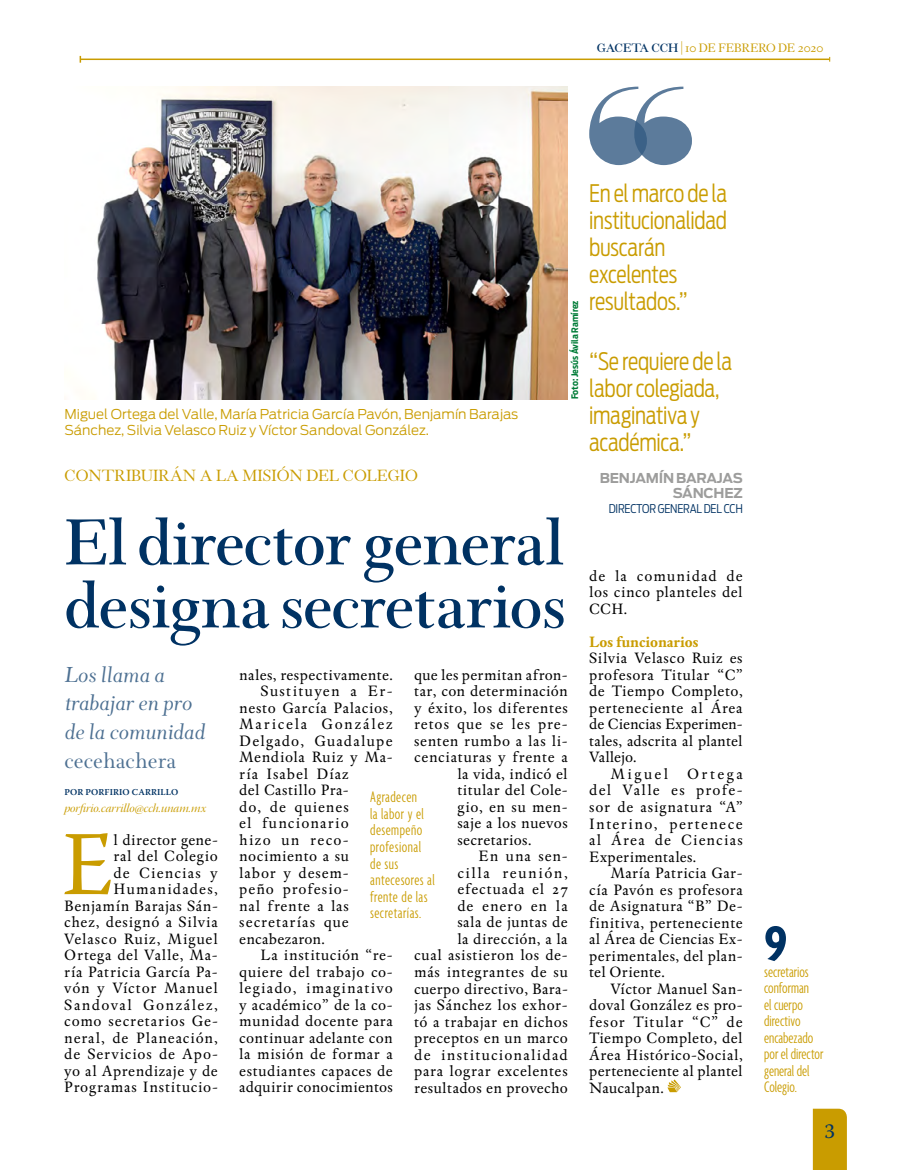
<style>
.page{position:relative;width:915px;height:1170px;background:#fff}
.page>*{position:absolute;margin:0;border:0;box-sizing:border-box;transform-origin:0 0}
.t1{font:90.9px "Warnock Pro";color:#c99c00}
.t2{font:600 72px/63px "Wessex";letter-spacing:-.02em;color:#003263}
.t3{font:700 condensed 52.5px "Agenda";color:#003263}
.t4{font:300 24px/27px "Antenna Cond";letter-spacing:-.015em;color:#c99c00;scale:.91 1}
.t5{font:italic 24px/28.8px "Wessex";color:#4d7092}
.t6{font:24px "Wessex";color:#4d7092}
.t7{font:21px "Warnock Pro";color:#003263}
.t8{font:18px "Wessex";color:#c99c00}
.t9{font:300 extra-condensed 16.5px/16.5px "Agenda";letter-spacing:.03em;color:#c99c00}
.t10{font:300 extra-condensed 16.5px/16.5px "Agenda";letter-spacing:.005em;color:#c99c00}
.t11{font:15.75px/16.5px "Espinosa Nova";letter-spacing:.035em;color:#000;text-align:justify}
.t12{font:15.75px "Espinosa Nova";letter-spacing:.015em;color:#000}
.t13{font:15.75px "Espinosa Nova";letter-spacing:.08em;color:#000}
.t14{font:15.75px "Espinosa Nova";letter-spacing:.085em;color:#000}
.t15{font:15.75px "Espinosa Nova";letter-spacing:.055em;color:#000}
.t16{font:15.75px "Espinosa Nova";letter-spacing:.01em;color:#000}
.t17{font:15.75px "Espinosa Nova";letter-spacing:.075em;color:#000}
.t18{font:15.75px "Espinosa Nova";letter-spacing:.11em;color:#000}
.t19{font:700 15.75px "Espinosa Nova";letter-spacing:-.005em;color:#c99c00}
.t20{font:15.75px "Espinosa Nova";letter-spacing:.065em;color:#000}
.t21{font:15.75px "Espinosa Nova";letter-spacing:.06em;color:#000}
.t22{font:15.75px "Espinosa Nova";letter-spacing:.07em;color:#000}
.t23{font:15.75px "Espinosa Nova";letter-spacing:.095em;color:#000}
.t24{font:300 13.5px/16.5px "Antenna";color:#c99c00}
.t25{font:13.5px "Wessex";color:#c99c00}
.t26{font:700 13.5px/15px "Antenna";letter-spacing:-.015em;color:#9d9d9c;text-align:right}
.t27{font:12px "Warnock Pro It Disp";color:#c99c00}
.t28{font:300 12px "Antenna Cond";letter-spacing:-.015em;color:#003263}
.t29{font:700 9px "Antenna Cond";color:#007c37}
.t30{font:600 9px "Warnock Pro";letter-spacing:.015em;color:#003263}
.s1{font-weight:600;color:#003263}
.s2{font-family:"Antenna"}
</style>
<div class="page">
<div style="left:812px;top:1108px;width:34px;height:61px;background:#c99c00"></div>
<hr style="left:80px;top:59px;width:749px;height:1px;background:#c99c00">
<svg style="left:667px;top:1079px;width:13px;height:13px"></svg>
<svg style="left:589px;top:87px;width:102px;height:78px"></svg>
<img style="left:97px;top:87px;width:470px;height:312px">
<p class="t25" style="left:596px;top:40px;width:228px"><span class="s1">GACETA CCH</span> | 10 DE FEBRERO DE 2020</p>
<p class="t24" style="left:64px;top:405px;width:455px">Miguel Ortega del Valle, María Patricia García Pavón, Benjamín Barajas<br>Sánchez, Silvia Velasco Ruiz y Víctor Sandoval González.</p>
<p class="t29" style="left:569px;top:399px;width:100px;rotate:-90deg">Foto: Jesús Ávila Ramírez</p>
<p class="t8" style="left:64px;top:466px;width:355px">CONTRIBUIRÁN A LA MISIÓN DEL COLEGIO</p>
<h2 class="t2" style="left:64px;top:512px;width:503px">El director general designa secretarios</h2>
<h3 class="t5" style="left:64px;top:660px;width:142px">Los llama a trabajar en pro de la comunidad</h3>
<h3 class="t6" style="left:64px;top:747px;width:113px">cecehachera</h3>
<p class="t30" style="left:64px;top:786px;width:115px">POR PORFIRIO CARRILLO</p>
<p class="t27" style="left:64px;top:801px;width:143px">porfirio.carrillo@cch.unam.mx</p>
<h1 class="t1" style="left:62px;top:809px;width:53px">E</h1>
<p class="t11" style="left:239px;top:666px;width:155px">nales, respectivamente.</p>
<p class="t14" style="left:260px;top:682px;width:134px">Sustituyen a Er-</p>
<p class="t11" style="left:239px;top:699px;width:155px">nesto García Palacios,</p>
<p class="t18" style="left:239px;top:715px;width:155px">Maricela González</p>
<p class="t13" style="left:239px;top:731px;width:155px">Delgado, Guadalupe</p>
<p class="t11" style="left:239px;top:749px;width:155px">Mendiola Ruiz y Ma-</p>
<p class="t21" style="left:239px;top:764px;width:111px">ría Isabel Díaz</p>
<p class="t11" style="left:239px;top:782px;width:111px">del Castillo Pra-</p>
<p class="t15" style="left:239px;top:797px;width:111px">do, de quienes</p>
<p class="t22" style="left:239px;top:814px;width:111px">el funcionario</p>
<p class="t14" style="left:239px;top:830px;width:111px">hizo un reco-</p>
<p class="t11" style="left:239px;top:848px;width:111px">nocimiento a su</p>
<p class="t11" style="left:239px;top:864px;width:111px">labor y desem-</p>
<p class="t11" style="left:239px;top:881px;width:111px">peño profesio-</p>
<p class="t11" style="left:239px;top:897px;width:111px">nal frente a las</p>
<p class="t20" style="left:239px;top:913px;width:111px">secretarías que</p>
<p class="t12" style="left:239px;top:929px;width:87px">encabezaron.</p>
<p class="t11" style="left:260px;top:947px;width:134px">La institución “re-</p>
<p class="t11" style="left:239px;top:963px;width:155px">quiere del trabajo co-</p>
<p class="t17" style="left:239px;top:979px;width:155px">legiado, imaginativo</p>
<p class="t11" style="left:239px;top:996px;width:155px">y académico” de la co-</p>
<p class="t11" style="left:239px;top:1013px;width:155px">munidad docente para</p>
<p class="t11" style="left:239px;top:1029px;width:155px">continuar adelante con</p>
<p class="t11" style="left:239px;top:1046px;width:155px">la misión de formar a</p>
<p class="t11" style="left:239px;top:1062px;width:155px">estudiantes capaces de</p>
<p class="t12" style="left:239px;top:1078px;width:155px">adquirir conocimientos</p>
<p class="t11" style="left:414px;top:666px;width:155px">que les permitan afron-</p>
<p class="t11" style="left:414px;top:683px;width:155px">tar, con determinación</p>
<p class="t11" style="left:414px;top:699px;width:155px">y éxito, los diferentes</p>
<p class="t11" style="left:414px;top:716px;width:155px">retos que se les pre-</p>
<p class="t11" style="left:414px;top:732px;width:155px">senten rumbo a las li-</p>
<p class="t11" style="left:414px;top:749px;width:155px">cenciaturas y frente a</p>
<p class="t12" style="left:457px;top:764px;width:112px">la vida, indicó el</p>
<p class="t11" style="left:457px;top:782px;width:112px">titular del Cole-</p>
<p class="t11" style="left:457px;top:798px;width:112px">gio, en su men-</p>
<p class="t11" style="left:457px;top:815px;width:112px">saje a los nuevos</p>
<p class="t11" style="left:457px;top:832px;width:75px">secretarios.</p>
<p class="t11" style="left:478px;top:848px;width:91px">En una sen-</p>
<p class="t23" style="left:457px;top:863px;width:112px">cilla reunión,</p>
<p class="t15" style="left:457px;top:880px;width:112px">efectuada el 27</p>
<p class="t11" style="left:457px;top:898px;width:112px">de enero en la</p>
<p class="t11" style="left:457px;top:914px;width:112px">sala de juntas de</p>
<p class="t11" style="left:457px;top:931px;width:112px">la dirección, a la</p>
<p class="t11" style="left:414px;top:947px;width:155px">cual asistieron los de-</p>
<p class="t11" style="left:414px;top:964px;width:155px">más integrantes de su</p>
<p class="t11" style="left:414px;top:980px;width:155px">cuerpo directivo, Bara-</p>
<p class="t11" style="left:414px;top:997px;width:155px">jas Sánchez los exhor-</p>
<p class="t11" style="left:414px;top:1013px;width:155px">tó a trabajar en dichos</p>
<p class="t11" style="left:414px;top:1030px;width:155px">preceptos en un marco</p>
<p class="t13" style="left:414px;top:1045px;width:155px">de institucionalidad</p>
<p class="t11" style="left:414px;top:1063px;width:155px">para lograr excelentes</p>
<p class="t16" style="left:414px;top:1078px;width:155px">resultados en provecho</p>
<p class="t9" style="left:370px;top:788px;width:66px">Agradecen<br>la labor y el desempeño profesional de sus antecesores al frente de las secretarías.</p>
<p class="t11" style="left:64px;top:831px;width:155px;text-align:right">l director gene-<br>ral del Colegio<br>de Ciencias y<br>Humanidades,<br>Benjamín Barajas Sán&shy;chez, designó a Silvia<br>Velasco Ruiz, Miguel<br>Ortega del Valle, Ma&shy;ría Patricia García Pa&shy;vón y Víctor Manuel<br>Sandoval González, como secretarios Ge&shy;neral, de Planeación, de Servicios de Apo&shy;yo al Aprendizaje y de<br>Programas Institucio-</p>
<h3 class="t4" style="left:589px;top:180px;width:153px">En el marco de la institucionalidad buscarán excelentes resultados.<span class="s2">”</span></h3>
<h3 class="t4" style="left:589px;top:348px;width:159px"><span class="s2">“</span>Se requiere de la labor colegiada, imaginativa y académica.<span class="s2">”</span></h3>
<p class="t26" style="left:599px;top:470px;width:144px">BENJAMÍN BARAJAS<br>SÁNCHEZ</p>
<p class="t28" style="left:608px;top:501px;width:135px">DIRECTOR GENERAL DEL CCH</p>
<p class="t11" style="left:589px;top:568px;width:155px">de la comunidad de los cinco planteles del CCH.</p>
<p class="t19" style="left:589px;top:633px;width:111px">Los funcionarios</p>
<p class="t11" style="left:589px;top:650px;width:155px">Silvia Velasco Ruiz es profesora Titular “C” de Tiempo Completo, perteneciente al Área de Ciencias Experimen&shy;tales, adscrita al plantel Vallejo.</p>
<p class="t11" style="left:589px;top:766px;width:155px;text-indent:21px">Miguel Ortega del Valle es profe&shy;sor de asignatura “A” Interino, pertenece al Área de Ciencias Experimentales.</p>
<p class="t11" style="left:589px;top:865px;width:155px;text-indent:21px">María Patricia Gar&shy;cía Pavón es profesora de Asignatura “B” De&shy;finitiva, perteneciente al Área de Ciencias Ex&shy;perimentales, del plan&shy;tel Oriente.</p>
<p class="t11" style="left:589px;top:980px;width:155px;text-indent:21px">Víctor Manuel San&shy;doval González es pro&shy;fesor Titular “C” de Tiempo Completo, del Área Histórico-Social, perteneciente al plantel Naucalpan.</p>
<h3 class="t3" style="left:764px;top:912px;width:25px">9</h3>
<p class="t10" style="left:764px;top:962px;width:61px">secretarios conforman<br>el cuerpo directivo encabezado por el director general del<br>Colegio.</p>
<h3 class="t7" style="left:824px;top:1118px;width:12px">3</h3>
</div>
